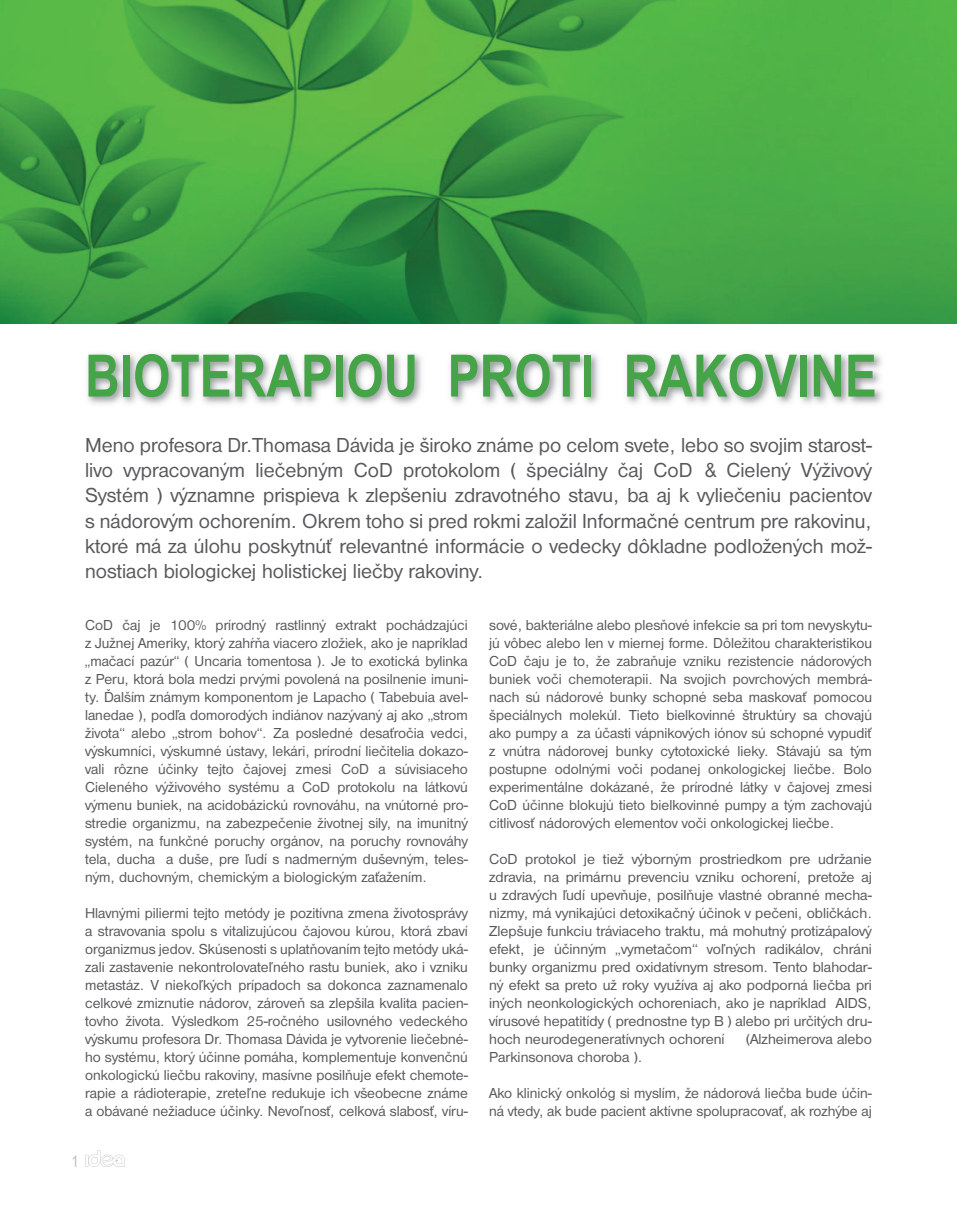
<style>
.page{position:relative;width:957px;height:1212px;background:#fff}
.page>*{position:absolute;margin:0;border:0;box-sizing:border-box;transform-origin:0 0}
.t1{font:700 58.5px "Arial Narrow";color:#45a448}
.t2{font:21px/25.2px "Nimbus San DEE";color:#57585a;text-align:justify}
.t3{font:15.75px "Arial Narrow";color:#bcbdc0}
.t4{font:15px/18px "Nimbus San DEE";color:#57585a;text-align:justify}
</style>
<div class="page">
<svg style="left:85px;top:1150px;width:40px;height:17px"></svg>
<img style="left:0;top:0;width:957px;height:323px">
<img style="left:87px;top:353px;width:796px;height:52px">
<h1 class="t1" style="left:85px;top:342px;width:793px">BIOTERAPIOU PROTI RAKOVINE</h1>
<p class="t2" style="left:85px;top:432px;width:788px">Meno profesora Dr.Thomasa Dávida je široko známe po celom svete, lebo so svojim starost&shy;livo vypracovaným liečebným CoD protokolom ( špeciálny čaj CoD &amp; Cielený Výživový Systém ) významne prispieva k zlepšeniu zdravotného stavu, ba aj k vyliečeniu pacientov s nádorovým ochorením. Okrem toho si pred rokmi založil Informačné centrum pre rakovinu, ktoré má za úlohu poskytnúť relevantné informácie o vedecky dôkladne podložených mož&shy;nostiach biologickej holistickej liečby rakoviny.</p>
<p class="t4" style="left:85px;top:616px;width:384px">CoD čaj je 100% prírodný rastlinný extrakt pochádzajúci z Južnej Ameriky, ktorý zahŕňa viacero zložiek, ako je napríklad „mačací pazúr“ ( Uncaria tomentosa ). Je to exotická bylinka z Peru, ktorá bola medzi prvými povolená na posilnenie imuni&shy;ty. Ďalším známym komponentom je Lapacho ( Tabebuia avel&shy;lanedae ), podľa domorodých indiánov nazývaný aj ako „strom života“ alebo „strom bohov“. Za posledné desaťročia vedci, výskumníci, výskumné ústavy, lekári, prírodní liečitelia dokazo&shy;vali rôzne účinky tejto čajovej zmesi CoD a súvisiaceho Cieleného výživového systému a CoD protokolu na látkovú výmenu buniek, na acidobázickú rovnováhu, na vnútorné pro&shy;stredie organizmu, na zabezpečenie životnej sily, na imunitný systém, na funkčné poruchy orgánov, na poruchy rovnováhy tela, ducha a duše, pre ľudí s nadmerným duševným, teles&shy;ným, duchovným, chemickým a biologickým zaťažením.</p>
<p class="t4" style="left:85px;top:904px;width:384px">Hlavnými piliermi tejto metódy je pozitívna zmena životosprávy a stravovania spolu s vitalizujúcou čajovou kúrou, ktorá zbaví organizmus jedov. Skúsenosti s uplatňovaním tejto metódy uká&shy;zali zastavenie nekontrolovateľného rastu buniek, ako i vzniku metastáz. V niekoľkých prípadoch sa dokonca zaznamenalo celkové zmiznutie nádorov, zároveň sa zlepšila kvalita pacien&shy;tovho života. Výsledkom 25-ročného usilovného vedeckého výskumu profesora Dr. Thomasa Dávida je vytvorenie liečebné&shy;ho systému, ktorý účinne pomáha, komplementuje konvenčnú onkologickú liečbu rakoviny, masívne posilňuje efekt chemote&shy;rapie a rádioterapie, zreteľne redukuje ich všeobecne známe a obávané nežiaduce účinky. Nevoľnosť, celková slabosť, víru-</p>
<p class="t4" style="left:489px;top:616px;width:384px">sové, bakteriálne alebo plesňové infekcie sa pri tom nevyskytu&shy;jú vôbec alebo len v miernej forme. Dôležitou charakteristikou CoD čaju je to, že zabraňuje vzniku rezistencie nádorových buniek voči chemoterapii. Na svojich povrchových membrá&shy;nach sú nádorové bunky schopné seba maskovať pomocou špeciálnych molekúl. Tieto bielkovinné štruktúry sa chovajú ako pumpy a za účasti vápnikových iónov sú schopné vypudiť z vnútra nádorovej bunky cytotoxické lieky. Stávajú sa tým postupne odolnými voči podanej onkologickej liečbe. Bolo experimentálne dokázané, že prírodné látky v čajovej zmesi CoD účinne blokujú tieto bielkovinné pumpy a tým zachovajú citlivosť nádorových elementov voči onkologickej liečbe.</p>
<p class="t4" style="left:489px;top:850px;width:384px">CoD protokol je tiež výborným prostriedkom pre udržanie zdravia, na primárnu prevenciu vzniku ochorení, pretože aj u zdravých ľudí upevňuje, posilňuje vlastné obranné mecha&shy;nizmy, má vynikajúci detoxikačný účinok v pečeni, obličkách.<br>Zlepšuje funkciu tráviaceho traktu, má mohutný protizápalový efekt, je účinným „vymetačom“ voľných radikálov, chráni bunky organizmu pred oxidatívnym stresom. Tento blahodar&shy;ný efekt sa preto už roky využíva aj ako podporná liečba pri iných neonkologických ochoreniach, ako je napríklad AIDS, vírusové hepatitídy ( prednostne typ B ) alebo pri určitých dru&shy;hoch neurodegeneratívnych ochorení</p>
<p class="t4" style="left:746px;top:1030px;width:127px">(Alzheimerova alebo</p>
<p class="t4" style="left:489px;top:1048px;width:155px">Parkinsonova choroba ).</p>
<p class="t4" style="left:489px;top:1084px;width:384px">Ako klinický onkológ si myslím, že nádorová liečba bude účin&shy;ná vtedy, ak bude pacient aktívne spolupracovať, ak rozhýbe aj</p>
<p class="t3" style="left:72px;top:1152px;width:9px">1</p>
</div>
